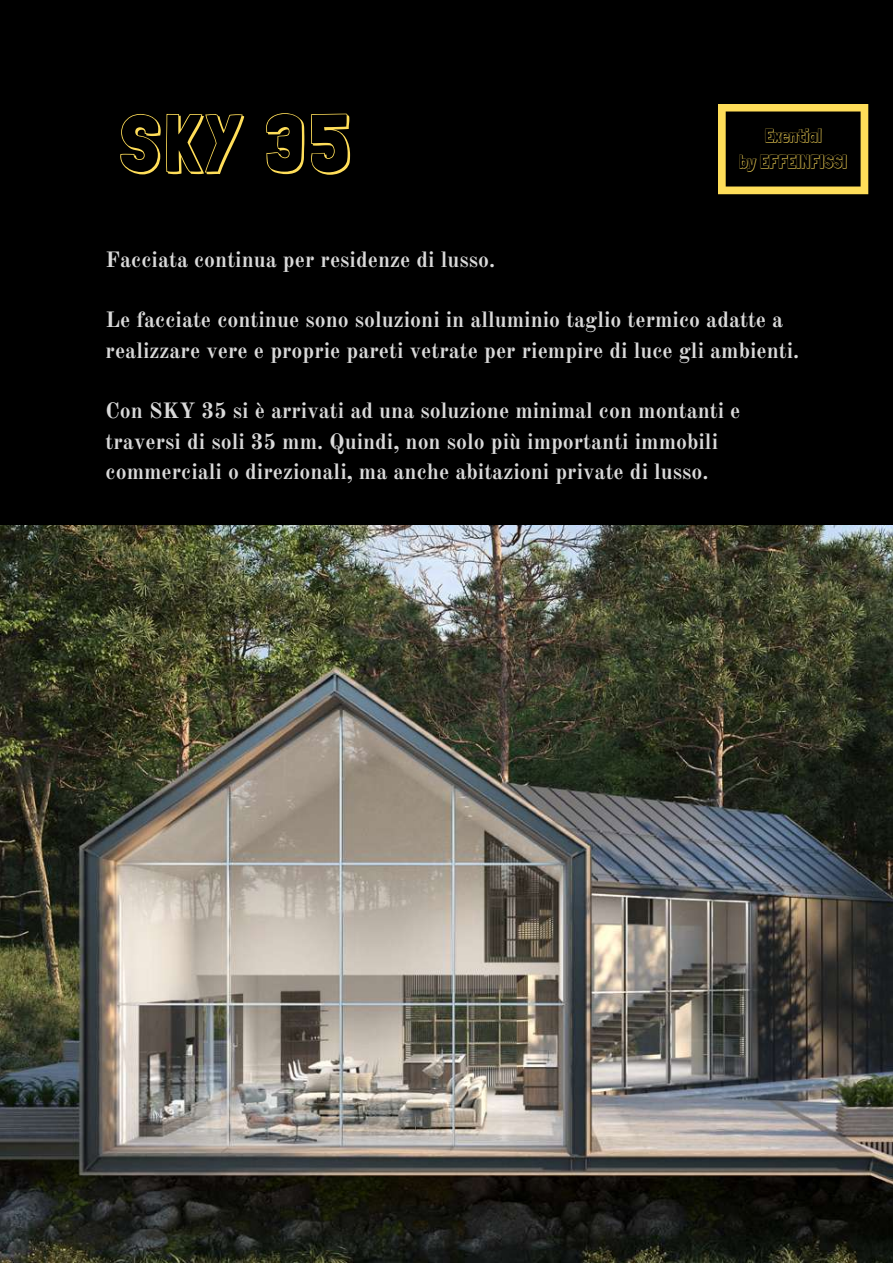
<style>
.page{position:relative;width:893px;height:1264px;background:#fff}
.page>*{position:absolute;margin:0;border:0;box-sizing:border-box;transform-origin:0 0}
.t1{font:81.3px "Londrina Shadow";color:#ffde59}
.t2{font:700 21.75px/30.3px "Old Standard";color:#d9d9d9}
.t3{font:18.6px/25.8px "Londrina Shadow";color:#ffde59;text-align:center}
</style>
<div class="page">
<div style="left:0;top:0;width:892px;height:1262px;background:#000"></div>
<svg style="left:718px;top:104px;width:150px;height:90px"></svg>
<img style="left:0;top:525px;width:892px;height:737px">
<h1 class="t1" style="left:120px;top:95px;width:231px">SKY 35</h1>
<p class="t3" style="left:739px;top:123px;width:109px">Exential<br>by EFFEINFISSI</p>
<p class="t2" style="left:106px;top:244px;width:391px">Facciata continua per residenze di lusso.</p>
<p class="t2" style="left:106px;top:305px;width:695px">Le facciate continue sono soluzioni in alluminio taglio termico adatte a realizzare vere e proprie pareti vetrate per riempire di luce gli ambienti.</p>
<p class="t2" style="left:106px;top:396px;width:636px">Con SKY 35 si è arrivati ad una soluzione minimal con montanti e traversi di soli 35 mm. Quindi, non solo più importanti immobili commerciali o direzionali, ma anche abitazioni private di lusso.</p>
</div>
